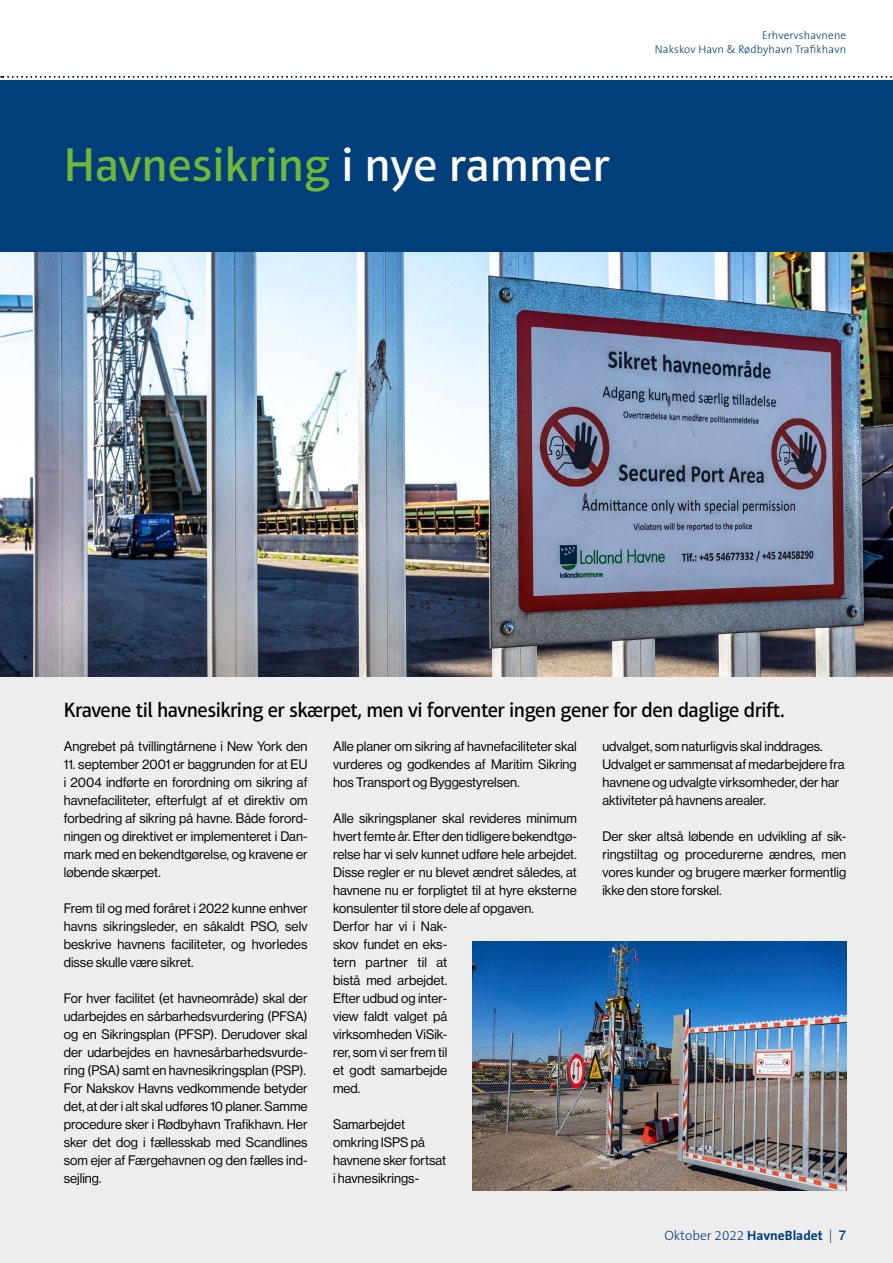
<style>
.page{position:relative;width:893px;height:1263px;background:#fff}
.page>*{position:absolute;margin:0;border:0;box-sizing:border-box;transform-origin:0 0}
.t1{font:500 48px "Aptifer Sans LTW01";color:#71b739}
.t2{font:500 21px "Aptifer Sans LTW01";letter-spacing:-.025em;color:#000}
.t3{font:13.5px/18px "N Haas Grotesk DS Pro 55 Rg";color:#000;text-align:justify}
.t4{font:300 13.5px "The Sans OT3";color:#003f79}
.t5{font:300 11.1px/13.2px "The Sans OT3";letter-spacing:.015em;color:#003f79;text-align:right}
.s1{color:#fff}
.s2{font-family:"The Sans OT7";font-weight:700}
.s3{font-family:"Helvetica Neue LT Std"}
.s4{font-family:"Helvetica Neue LT Std";font-weight:500}
</style>
<div class="page">
<div style="left:0;top:80px;width:893px;height:172px;background:#003f79"></div>
<div style="left:0;top:676px;width:893px;height:587px;background:#ededed"></div>
<img style="left:0;top:252px;width:893px;height:424px">
<svg style="left:1px;top:76px;width:891px;height:2px"></svg>
<img style="left:473px;top:942px;width:373px;height:249px">
<h1 class="t1" style="left:64px;top:137px;width:548px">Havnesikring <span class="s1">i nye rammer</span></h1>
<p class="t5" style="left:655px;top:29px;width:193px">Erhvervshavnene<br>Nakskov Havn &amp; Rødbyhavn Trafikhavn</p>
<h2 class="t2" style="left:64px;top:697px;width:722px">Kravene til havnesikring er skærpet, men vi forventer ingen gener for den daglige drift.</h2>
<p class="t3" style="left:64px;top:737px;width:245px">Angrebet på tvillingtårnene i New York den</p>
<p class="t3" style="left:64px;top:755px;width:245px">11. september 2001 er baggrunden for at EU i 2004 indførte en forordning om sikring af havnefaciliteter, efterfulgt af et direktiv om forbedring af sikring på havne. Både forord&shy;ningen og direktivet er implementeret i Dan&shy;mark med en bekendtgørelse, og kravene er løbende skærpet.</p>
<p class="t3" style="left:64px;top:899px;width:245px">Frem til og med foråret i 2022 kunne enhver havns sikringsleder, en såkaldt PSO, selv beskrive havnens faciliteter, og hvorledes disse skulle være sikret.</p>
<p class="t3" style="left:64px;top:989px;width:245px">For hver facilitet (et havneområde) skal der udarbejdes en sårbarhedsvurdering (PFSA) og en Sikringsplan (PFSP). Derudover skal der udarbejdes en havnesårbarhedsvurde&shy;ring (PSA) samt en havnesikringsplan (PSP).<br>For Nakskov Havns vedkommende betyder det, at der i alt skal udføres 10 planer. Samme procedure sker i Rødbyhavn Trafikhavn. Her sker det dog i fællesskab med Scandlines som ejer af Færgehavnen og den fælles ind&shy;sejling.</p>
<p class="t3" style="left:333px;top:737px;width:245px">Alle planer om sikring af havnefaciliteter skal vurderes og godkendes af Maritim Sikring hos Transport og Byggestyrelsen.</p>
<p class="t3" style="left:333px;top:809px;width:245px;text-align:left">Alle sikringsplaner skal revideres minimum hvert femte år. Efter den tidligere bekendtgø&shy;relse har vi selv kunnet udføre hele arbejdet.<br>Disse regler er nu blevet ændret således, at havnene nu er forpligtet til at hyre eksterne konsulenter til store dele af opgaven.<br>Derfor har vi i Nak-<br>skov fundet en eks-<br>tern partner til at<br>bistå med arbejdet.<br>Efter udbud og inter-<br>view faldt valget på<br>virksomheden ViSik-<br>rer, som vi ser frem til<br>et godt samarbejde<br>med.</p>
<p class="t3" style="left:333px;top:1115px;width:115px;text-align:left">Samarbejdet omkring ISPS på havnene sker fortsat i havnesikrings-</p>
<p class="t3" style="left:602px;top:737px;width:244px;text-align:left">udvalget, som naturligvis skal inddrages.<br>Udvalget er sammensat af medarbejdere fra havnene og udvalgte virksomheder, der har aktiviteter på havnens arealer.</p>
<p class="t3" style="left:602px;top:827px;width:245px">Der sker altså løbende en udvikling af sik&shy;ringstiltag og procedurerne ændres, men vores kunder og brugere mærker formentlig ikke den store forskel.</p>
<p class="t4" style="left:664px;top:1226px;width:183px">Oktober 2022 <span class="s2">HavneBladet</span> <span class="s3">|</span> <span class="s4">7</span></p>
</div>
